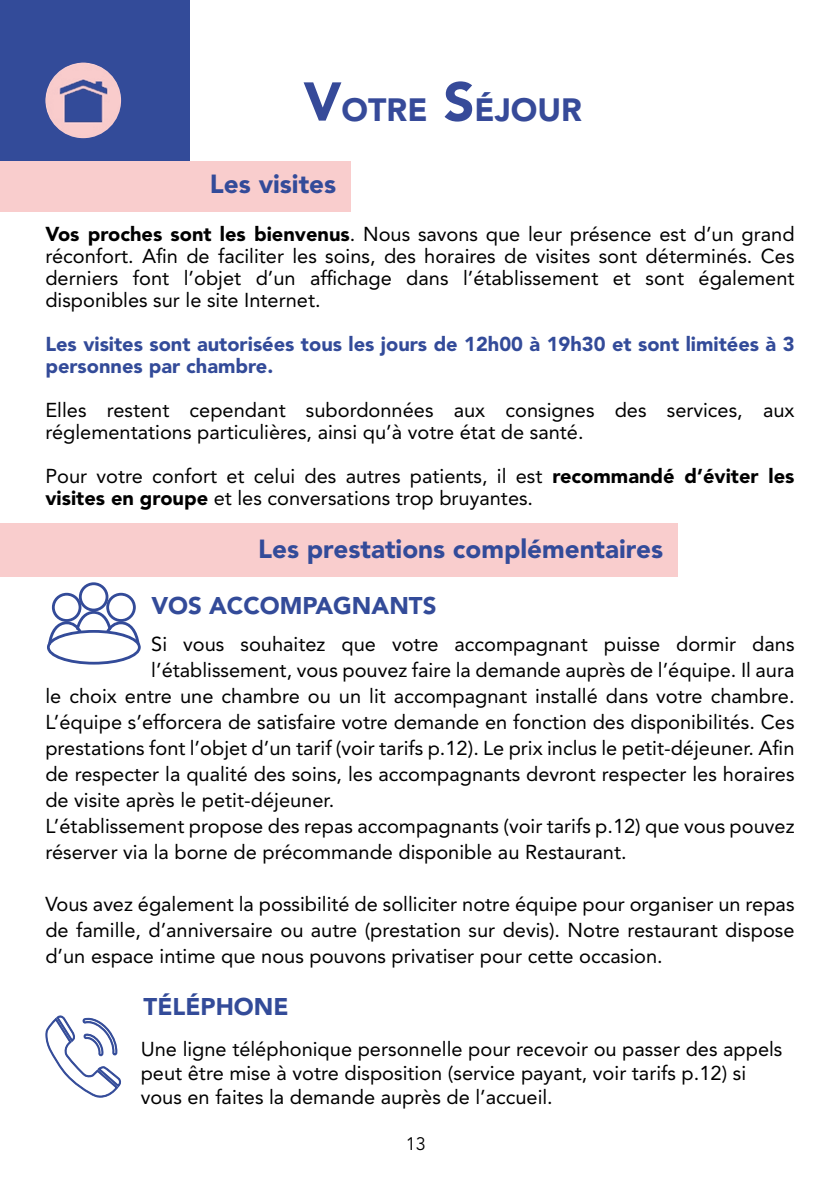
<style>
.page{position:relative;width:840px;height:1191px;background:#fff}
.page>*{position:absolute;margin:0;border:0;box-sizing:border-box;transform-origin:0 0}
.t1{font:900 32px "Avenir LT Std";color:#364a99}
.t2{font:900 26px "Avenir LT Std";color:#334b99}
.t3{font:900 24px "Avenir LT Std";color:#334b99}
.t4{font:20px/22px "Avenir LT Std";color:#000}
.t5{font:900 20px/22px "Avenir LT Std";color:#334b99}
.t6{font:18px "Avenir LT Std";color:#000}
.s1{font-size:54px}
.s2{font-weight:900}
</style>
<div class="page">
<div style="left:0;top:0;width:189px;height:202px;background:#334b99"></div>
<img style="left:45px;top:63px;width:76px;height:75px;border-radius:38px">
<div style="left:0;top:161px;width:350px;height:50px;background:#f9cdcd"></div>
<div style="left:0;top:523px;width:677px;height:54px;background:#f9cdcd"></div>
<svg style="left:45px;top:1015px;width:76px;height:83px"></svg>
<svg style="left:47px;top:582px;width:94px;height:83px"></svg>
<h1 class="t1" style="left:303px;top:90px;width:280px"><span class="s1">V</span>OTRE <span class="s1">S</span>ÉJOUR</h1>
<h2 class="t2" style="left:210px;top:169px;width:128px">Les visites</h2>
<p class="t4" style="left:45px;top:223px;width:750px;text-align:justify"><span class="s2">Vos proches sont les bienvenus</span>. Nous savons que leur présence est d’un grand réconfort. Afin de faciliter les soins, des horaires de visites sont déterminés. Ces derniers font l’objet d’un affichage dans l’établissement et sont également disponibles sur le site Internet.</p>
<p class="t5" style="left:45px;top:333px;width:750px">Les visites sont autorisées tous les jours de 12h00 à 19h30 et sont limitées à 3 personnes par chambre.</p>
<p class="t4" style="left:45px;top:399px;width:750px">Elles restent cependant subordonnées aux consignes des services, aux réglementations particulières, ainsi qu’à votre état de santé.</p>
<p class="t4" style="left:45px;top:465px;width:750px">Pour votre confort et celui des autres patients, il est <span class="s2">recommandé d’éviter les visites en groupe</span> et les conversations trop bruyantes.</p>
<h2 class="t2" style="left:258px;top:533px;width:406px">Les prestations complémentaires</h2>
<p class="t3" style="left:151px;top:591px;width:286px">VOS ACCOMPAGNANTS</p>
<p class="t4" style="left:151px;top:633px;width:644px">Si vous souhaitez que votre accompagnant puisse dormir dans</p>
<p class="t4" style="left:151px;top:659px;width:644px">l’établissement, vous pouvez faire la demande auprès de l’équipe. Il aura</p>
<p class="t4" style="left:45px;top:685px;width:750px">le choix entre une chambre ou un lit accompagnant installé dans votre chambre.</p>
<p class="t4" style="left:45px;top:711px;width:750px">L’équipe s’efforcera de satisfaire votre demande en fonction des disponibilités. Ces</p>
<p class="t4" style="left:45px;top:737px;width:750px">prestations font l’objet d’un tarif (voir tarifs p.12). Le prix inclus le petit-déjeuner. Afin</p>
<p class="t4" style="left:45px;top:763px;width:750px">de respecter la qualité des soins, les accompagnants devront respecter les horaires</p>
<p class="t4" style="left:45px;top:789px;width:290px">de visite après le petit-déjeuner.</p>
<p class="t4" style="left:45px;top:815px;width:750px">L’établissement propose des repas accompagnants (voir tarifs p.12) que vous pouvez</p>
<p class="t4" style="left:45px;top:841px;width:582px">réserver via la borne de précommande disponible au Restaurant.</p>
<p class="t4" style="left:45px;top:891px;width:750px;line-height:26px;text-align:justify">Vous avez également la possibilité de solliciter notre équipe pour organiser un repas de famille, d’anniversaire ou autre (prestation sur devis). Notre restaurant dispose d’un espace intime que nous pouvons privatiser pour cette occasion.</p>
<p class="t3" style="left:143px;top:992px;width:146px">TÉLÉPHONE</p>
<p class="t4" style="left:141px;top:1037px;width:643px;line-height:24px">Une ligne téléphonique personnelle pour recevoir ou passer des appels peut être mise à votre disposition (service payant, voir tarifs p.12) si vous en faites la demande auprès de l’accueil.</p>
<p class="t6" style="left:405px;top:1133px;width:22px">13</p>
</div>
